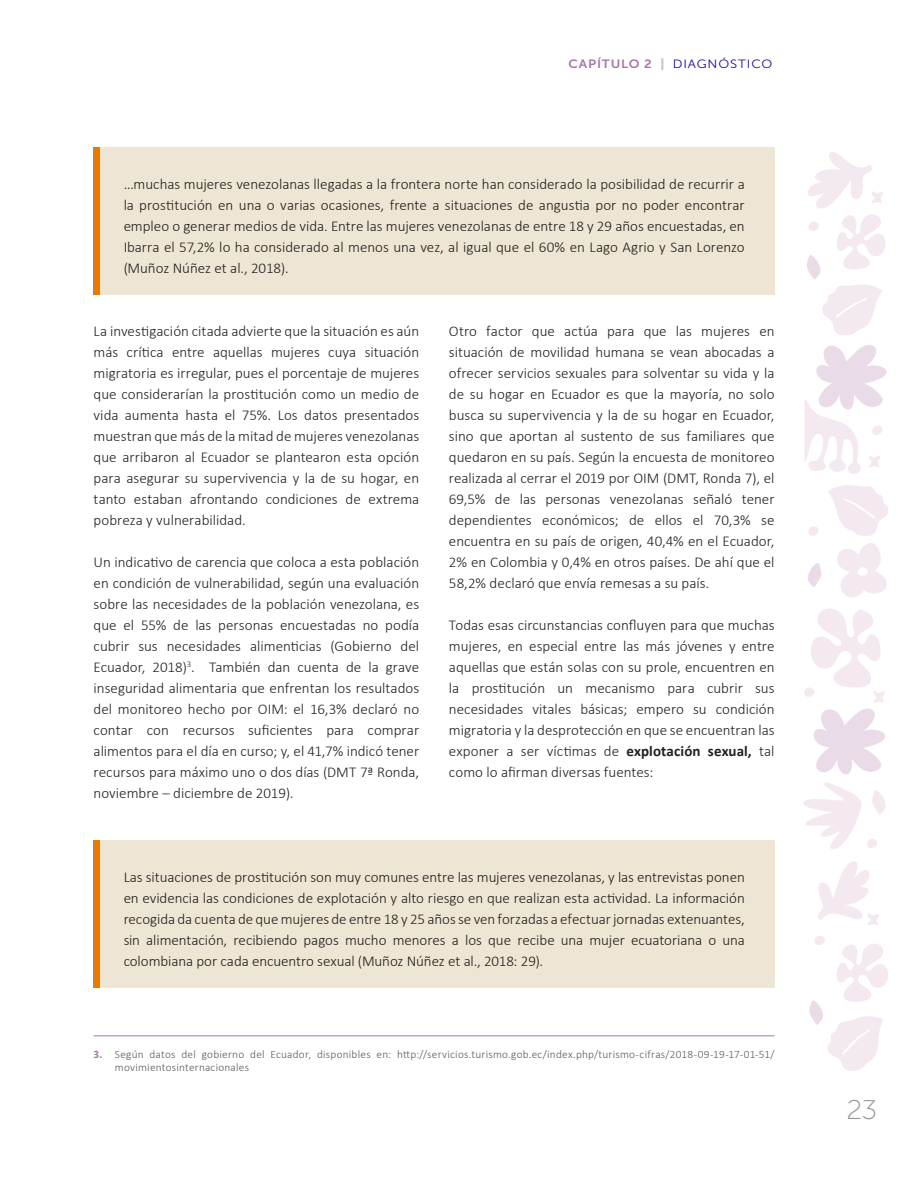
<style>
.page{position:relative;width:915px;height:1191px;background:#fff}
.page>*{position:absolute;margin:0;border:0;box-sizing:border-box;transform-origin:0 0}
.t1{font:27px "Museo Sans 100";color:#939598;scale:1.05 1}
.t2{font:300 15px/21px "Calibri";color:#231f20;text-align:justify}
.t3{font:12px "Museo Sans 300";letter-spacing:.065em;color:#290098;scale:1.1 1}
.t4{font:300 11.25px/13.5px "Calibri";letter-spacing:.02em;color:#57585a}
.s1{font-family:"Museo Sans 700";color:#a477a6}
.s2{font-family:"Museo Sans 900";color:#d3b9d2}
.s3{font-weight:700}
.s4{font-weight:700;color:#a477a6}
</style>
<div class="page">
<svg style="left:808px;top:563px;width:13px;height:24px"></svg>
<svg style="left:837px;top:543px;width:50px;height:54px"></svg>
<svg style="left:807px;top:214px;width:78px;height:121px"></svg>
<svg style="left:828px;top:485px;width:60px;height:51px"></svg>
<svg style="left:804px;top:782px;width:81px;height:67px"></svg>
<svg style="left:809px;top:936px;width:79px;height:135px"></svg>
<svg style="left:809px;top:526px;width:9px;height:10px"></svg>
<svg style="left:817px;top:861px;width:61px;height:64px"></svg>
<svg style="left:804px;top:609px;width:81px;height:166px"></svg>
<svg style="left:804px;top:345px;width:82px;height:129px"></svg>
<svg style="left:808px;top:152px;width:74px;height:56px"></svg>
<div style="left:100px;top:147px;width:674px;height:147px;background:#eee6d5"></div>
<div style="left:94px;top:147px;width:6px;height:147px;background:#e87a00"></div>
<div style="left:100px;top:840px;width:674px;height:147px;background:#eee6d5"></div>
<div style="left:94px;top:840px;width:6px;height:147px;background:#e87a00"></div>
<hr style="left:94px;top:1035px;width:680px;height:1px;background:#a477a6">
<p class="t3" style="left:568px;top:57px;width:187px"><span class="s1">CAPÍTULO 2</span> <span class="s2">|</span> DIAGNÓSTICO</p>
<p class="t2" style="left:123px;top:173px;width:622px">…muchas mujeres venezolanas llegadas a la frontera norte han considerado la posibilidad de recurrir a la prostitución en una o varias ocasiones, frente a situaciones de angustia por no poder encontrar empleo o generar medios de vida. Entre las mujeres venezolanas de entre 18 y 29 años encuestadas, en Ibarra el 57,2% lo ha considerado al menos una vez, al igual que el 60% en Lago Agrio y San Lorenzo (Muñoz Núñez et al., 2018).</p>
<p class="t2" style="left:94px;top:320px;width:327px">La investigación citada advierte que la situación es aún más crítica entre aquellas mujeres cuya situación migratoria es irregular, pues el porcentaje de mujeres que considerarían la prostitución como un medio de vida aumenta hasta el 75%. Los datos presentados muestran que más de la mitad de mujeres venezolanas que arribaron al Ecuador se plantearon esta opción para asegurar su supervivencia y la de su hogar, en tanto estaban afrontando condiciones de extrema pobreza y vulnerabilidad.</p>
<p class="t2" style="left:94px;top:551px;width:327px">Un indicativo de carencia que coloca a esta población en condición de vulnerabilidad, según una evaluación sobre las necesidades de la población venezolana, es que el 55% de las personas encuestadas no podía cubrir sus necesidades alimenticias (Gobierno del Ecuador, 2018)<sup>3</sup>. También dan cuenta de la grave inseguridad alimentaria que enfrentan los resultados del monitoreo hecho por OIM: el 16,3% declaró no contar con recursos suficientes para comprar alimentos para el día en curso; y, el 41,7% indicó tener recursos para máximo uno o dos días (DMT 7ª Ronda, noviembre – diciembre de 2019).</p>
<p class="t2" style="left:449px;top:320px;width:327px">Otro factor que actúa para que las mujeres en situación de movilidad humana se vean abocadas a ofrecer servicios sexuales para solventar su vida y la de su hogar en Ecuador es que la mayoría, no solo busca su supervivencia y la de su hogar en Ecuador, sino que aportan al sustento de sus familiares que quedaron en su país. Según la encuesta de monitoreo realizada al cerrar el 2019 por OIM (DMT, Ronda 7), el 69,5% de las personas venezolanas señaló tener dependientes económicos; de ellos el 70,3% se encuentra en su país de origen, 40,4% en el Ecuador, 2% en Colombia y 0,4% en otros países. De ahí que el 58,2% declaró que envía remesas a su país.</p>
<p class="t2" style="left:449px;top:614px;width:327px">Todas esas circunstancias confluyen para que muchas mujeres, en especial entre las más jóvenes y entre aquellas que están solas con su prole, encuentren en la prostitución un mecanismo para cubrir sus necesidades vitales básicas; empero su condición migratoria y la desprotección en que se encuentran las exponer a ser víctimas de <span class="s3">explotación sexual,</span> tal como lo afirman diversas fuentes:</p>
<p class="t2" style="left:123px;top:866px;width:622px">Las situaciones de prostitución son muy comunes entre las mujeres venezolanas, y las entrevistas ponen en evidencia las condiciones de explotación y alto riesgo en que realizan esta actividad. La información recogida da cuenta de que mujeres de entre 18 y 25 años se ven forzadas a efectuar jornadas extenuantes, sin alimentación, recibiendo pagos mucho menores a los que recibe una mujer ecuatoriana o una colombiana por cada encuentro sexual (Muñoz Núñez et al., 2018: 29).</p>
<p class="t4" style="left:115px;top:1047px;width:661px;text-indent:-21px"><span class="s4">3.</span> Según datos del gobierno del Ecuador, disponibles en: http://servicios.turismo.gob.ec/index.php/turismo-cifras/2018-09-19-17-01-51/ movimientosinternacionales</p>
<h1 class="t1" style="left:846px;top:1095px;width:31px">23</h1>
</div>
